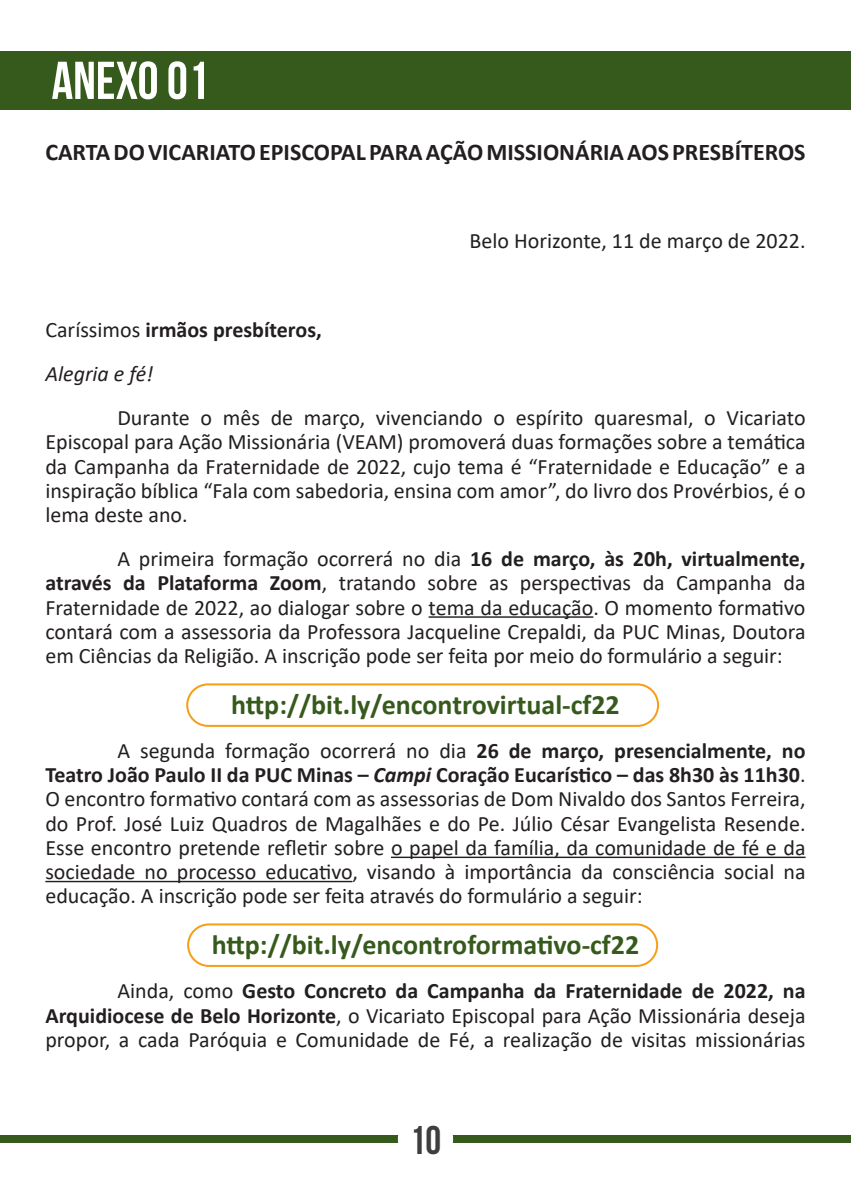
<style>
.page{position:relative;width:851px;height:1191px;background:#fff}
.page>*{position:absolute;margin:0;border:0;box-sizing:border-box;transform-origin:0 0}
.t1{font:53.2px "Bebas Neue";color:#fff}
.t2{font:700 40px "Bebas Neue";color:#3e3e3f}
.t3{font:700 28px "Calibri";color:#365a1c}
.t4{font:700 24px "Calibri";color:#231f20}
.t5{font:22px/24.2px "Calibri";color:#231f20;text-align:justify}
.t6{font:700 22px/44.2px "Calibri";color:#231f20}
.s1{font-weight:400}
.s2{font-weight:400;font-style:italic}
.s3{font-weight:700}
.s4{font-weight:700;font-style:italic}
</style>
<div class="page">
<div style="left:0;top:1135px;width:850px;height:7px;background:#365a1c"></div>
<div style="left:0;top:51px;width:850px;height:59px;background:#365a1c"></div>
<div style="left:398px;top:1111px;width:55px;height:55px;background:#fff;border-radius:50%"></div>
<hr style="left:428px;top:616px;width:165px;height:2px;background:#231f20">
<hr style="left:391px;top:856px;width:414px;height:2px;background:#231f20">
<hr style="left:45px;top:881px;width:307px;height:1px;background:#231f20">
<div style="left:186px;top:683px;width:473px;height:44px;border:2px solid #f69e16;border-radius:21px"></div>
<div style="left:187px;top:923px;width:471px;height:44px;border:2px solid #f69e16;border-radius:21px"></div>
<h1 class="t1" style="left:51px;top:51px;width:159px">ANEXO 01</h1>
<p class="t4" style="left:45px;top:135px;width:761px">CARTA DO VICARIATO EPISCOPAL PARA AÇÃO MISSIONÁRIA AOS PRESBÍTEROS</p>
<p class="t5" style="left:469px;top:228px;width:337px">Belo Horizonte, 11 de março de 2022.</p>
<p class="t6" style="left:45px;top:307px;width:278px"><span class="s1">Caríssimos</span> irmãos presbíteros,<br><span class="s2">Alegria e fé!</span></p>
<p class="t5" style="left:45px;top:405px;width:761px;text-indent:72px">Durante o mês de março, vivenciando o espírito quaresmal, o Vicariato Episcopal para Ação Missionária (VEAM) promoverá duas formações sobre a temática da Campanha da Fraternidade de 2022, cujo tema é “Fraternidade e Educação” e a inspiração bíblica “Fala com sabedoria, ensina com amor”, do livro dos Provérbios, é o lema deste ano.</p>
<p class="t5" style="left:45px;top:546px;width:761px;text-indent:72px">A primeira formação ocorrerá no dia <span class="s3">16 de março, às 20h, virtualmente, através da Plataforma Zoom</span>, tratando sobre as perspectivas da Campanha da Fraternidade de 2022, ao dialogar sobre o tema da educação. O momento formativo contará com a assessoria da Professora Jacqueline Crepaldi, da PUC Minas, Doutora em Ciências da Religião. A inscrição pode ser feita por meio do formulário a seguir:</p>
<p class="t3" style="left:231px;top:684px;width:390px">http://bit.ly/encontrovirtual-cf22</p>
<p class="t5" style="left:45px;top:738px;width:761px;text-indent:72px">A segunda formação ocorrerá no dia <span class="s3">26 de março, presencialmente, no Teatro João Paulo II da PUC Minas –</span> <span class="s4">Campi</span> <span class="s3">Coração Eucarístico – das 8h30 às 11h30</span>.<br>O encontro formativo contará com as assessorias de Dom Nivaldo dos Santos Ferreira, do Prof. José Luiz Quadros de Magalhães e do Pe. Júlio César Evangelista Resende.<br>Esse encontro pretende refletir sobre o papel da família, da comunidade de fé e da sociedade no processo educativo, visando à importância da consciência social na educação. A inscrição pode ser feita através do formulário a seguir:</p>
<p class="t3" style="left:212px;top:925px;width:429px">http://bit.ly/encontroformativo-cf22</p>
<p class="t5" style="left:45px;top:978px;width:761px;text-indent:72px">Ainda, como <span class="s3">Gesto Concreto da Campanha da Fraternidade de 2022, na Arquidiocese de Belo Horizonte</span>, o Vicariato Episcopal para Ação Missionária deseja propor, a cada Paróquia e Comunidade de Fé, a realização de visitas missionárias</p>
<h2 class="t2" style="left:410px;top:1118px;width:33px">10</h2>
</div>
